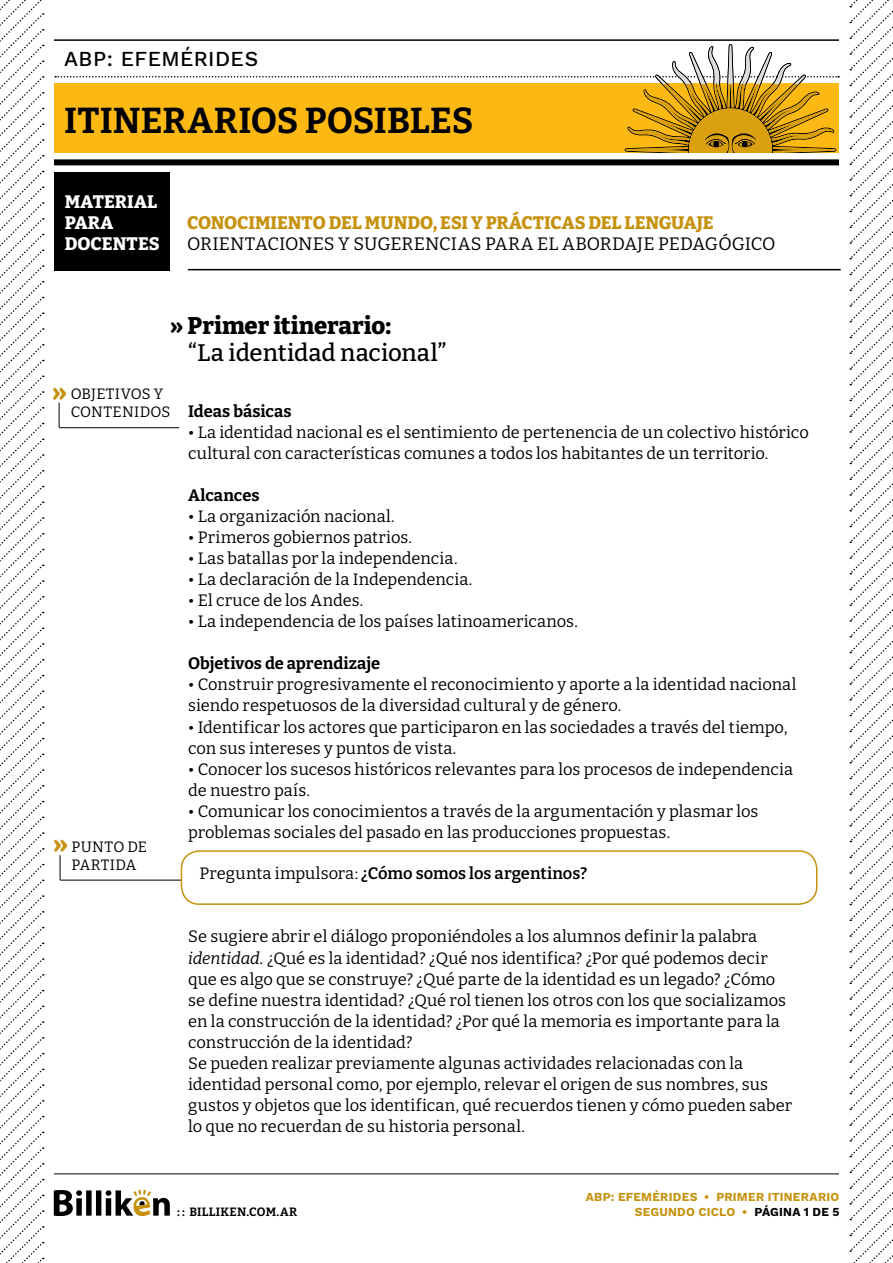
<style>
.page{position:relative;width:893px;height:1263px;background:#fff}
.page>*{position:absolute;margin:0;border:0;box-sizing:border-box;transform-origin:0 0}
.t1{font:700 36px "Bitter";color:#000}
.t2{font:800 27px "Bitter";color:#c6920e}
.t3{font:500 24px "Bitter";letter-spacing:-.005em;color:#000}
.t4{font:800 24px "Bitter";letter-spacing:-.005em;color:#000}
.t5{font:500 21px "Work Sans";letter-spacing:.02em;color:#000}
.t6{font:18px "Bitter";color:#000}
.t7{font:800 18px "Bitter";letter-spacing:-.005em;color:#c6920e}
.t8{font:800 18px/21px "Bitter";letter-spacing:.01em;color:#fff}
.t9{font:16.5px/21px "Bitter";color:#000}
.t10{font:700 16.5px "Bitter";letter-spacing:-.005em;color:#000}
.t11{font:600 16.5px "Bitter";letter-spacing:-.005em;color:#000}
.t12{font:15px/18px "Bitter";letter-spacing:.015em;color:#000}
.t13{font:700 12px/14.9px "Work Sans";letter-spacing:.02em;color:#c6920e;text-align:right}
.t14{font:700 12px "Bitter";letter-spacing:.02em;color:#000}
.s1{font-weight:400}
.s2{font-style:italic}
.s3{color:#000}
</style>
<div class="page">
<svg style="left:54px;top:1190px;width:116px;height:26px"></svg>
<hr style="left:54px;top:1173px;width:785px;height:1px;background:#000">
<hr style="left:54px;top:39px;width:785px;height:2px;background:#000">
<div style="left:54px;top:159px;width:785px;height:6px;background:#000"></div>
<svg style="left:55px;top:44px;width:784px;height:116px"></svg>
<div style="left:54px;top:172px;width:116px;height:98px;background:#000"></div>
<hr style="left:188px;top:269px;width:653px;height:1px;background:#000">
<svg style="left:849px;top:0;width:44px;height:1263px"></svg>
<svg style="left:0;top:0;width:44px;height:1263px"></svg>
<svg style="left:59px;top:403px;width:1px;height:24px"></svg>
<hr style="left:59px;top:427px;width:120px;height:1px;background:#000">
<svg style="left:60px;top:855px;width:1px;height:25px"></svg>
<hr style="left:60px;top:880px;width:122px;height:1px;background:#000">
<div style="left:181px;top:850px;width:636px;height:55px;border:2px solid #c6920e;border-radius:18px"></div>
<p class="t5" style="left:64px;top:43px;width:196px">ABP: EFEMÉRIDES</p>
<h1 class="t1" style="left:64px;top:98px;width:411px">ITINERARIOS POSIBLES</h1>
<p class="t8" style="left:65px;top:191px;width:96px">MATERIAL<br>PARA<br>DOCENTES</p>
<p class="t7" style="left:187px;top:212px;width:528px">CONOCIMIENTO DEL MUNDO, ESI Y PRÁCTICAS DEL LENGUAJE</p>
<p class="t6" style="left:187px;top:233px;width:590px">ORIENTACIONES Y SUGERENCIAS PARA EL ABORDAJE PEDAGÓGICO</p>
<h3 class="t4" style="left:170px;top:310px;width:223px">» Primer itinerario:</h3>
<h3 class="t3" style="left:188px;top:337px;width:260px">“La identidad nacional”</h3>
<h2 class="t2" style="left:52px;top:374px;width:16px">»</h2>
<p class="t12" style="left:71px;top:385px;width:101px">OBJETIVOS Y<br>CONTENIDOS</p>
<h2 class="t2" style="left:53px;top:826px;width:16px">»</h2>
<p class="t12" style="left:72px;top:837px;width:77px">PUNTO DE<br>PARTIDA</p>
<p class="t10" style="left:188px;top:401px;width:105px">Ideas básicas</p>
<p class="t9" style="left:188px;top:422px;width:622px">• La identidad nacional es el sentimiento de pertenencia de un colectivo histórico cultural con características comunes a todos los habitantes de un territorio.</p>
<p class="t10" style="left:188px;top:485px;width:73px">Alcances</p>
<p class="t9" style="left:188px;top:506px;width:208px">• La organización nacional.</p>
<p class="t9" style="left:188px;top:527px;width:225px">• Primeros gobiernos patrios.</p>
<p class="t9" style="left:188px;top:548px;width:271px">• Las batallas por la independencia.</p>
<p class="t9" style="left:188px;top:569px;width:286px">• La declaración de la Independencia.</p>
<p class="t9" style="left:188px;top:590px;width:177px">• El cruce de los Andes.</p>
<p class="t9" style="left:188px;top:611px;width:391px">• La independencia de los países latinoamericanos.</p>
<p class="t10" style="left:188px;top:653px;width:193px">Objetivos de aprendizaje</p>
<p class="t9" style="left:188px;top:674px;width:610px">• Construir progresivamente el reconocimiento y aporte a la identidad nacional siendo respetuosos de la diversidad cultural y de género.</p>
<p class="t9" style="left:188px;top:716px;width:601px">• Identificar los actores que participaron en las sociedades a través del tiempo, con sus intereses y puntos de vista.</p>
<p class="t9" style="left:188px;top:758px;width:606px">• Conocer los sucesos históricos relevantes para los procesos de independencia de nuestro país.</p>
<p class="t9" style="left:188px;top:800px;width:572px">• Comunicar los conocimientos a través de la argumentación y plasmar los problemas sociales del pasado en las producciones propuestas.</p>
<p class="t11" style="left:199px;top:863px;width:389px"><span class="s1">Pregunta impulsora:</span> ¿Cómo somos los argentinos?</p>
<p class="t9" style="left:188px;top:926px;width:605px">Se sugiere abrir el diálogo proponiéndoles a los alumnos definir la palabra <span class="s2">identidad.</span> ¿Qué es la identidad? ¿Qué nos identifica? ¿Por qué podemos decir que es algo que se construye? ¿Qué parte de la identidad es un legado? ¿Cómo se define nuestra identidad? ¿Qué rol tienen los otros con los que socializamos en la construcción de la identidad? ¿Por qué la memoria es importante para la construcción de la identidad?<br>Se pueden realizar previamente algunas actividades relacionadas con la identidad personal como, por ejemplo, relevar el origen de sus nombres, sus gustos y objetos que los identifican, qué recuerdos tienen y cómo pueden saber lo que no recuerdan de su historia personal.</p>
<p class="t14" style="left:177px;top:1204px;width:121px">: : BILLIKEN.COM.AR</p>
<p class="t13" style="left:586px;top:1189px;width:255px">ABP: EFEMÉRIDES • PRIMER ITINERARIO<br>SEGUNDO CICLO • <span class="s3">PÁGINA 1 DE 5</span></p>
</div>
